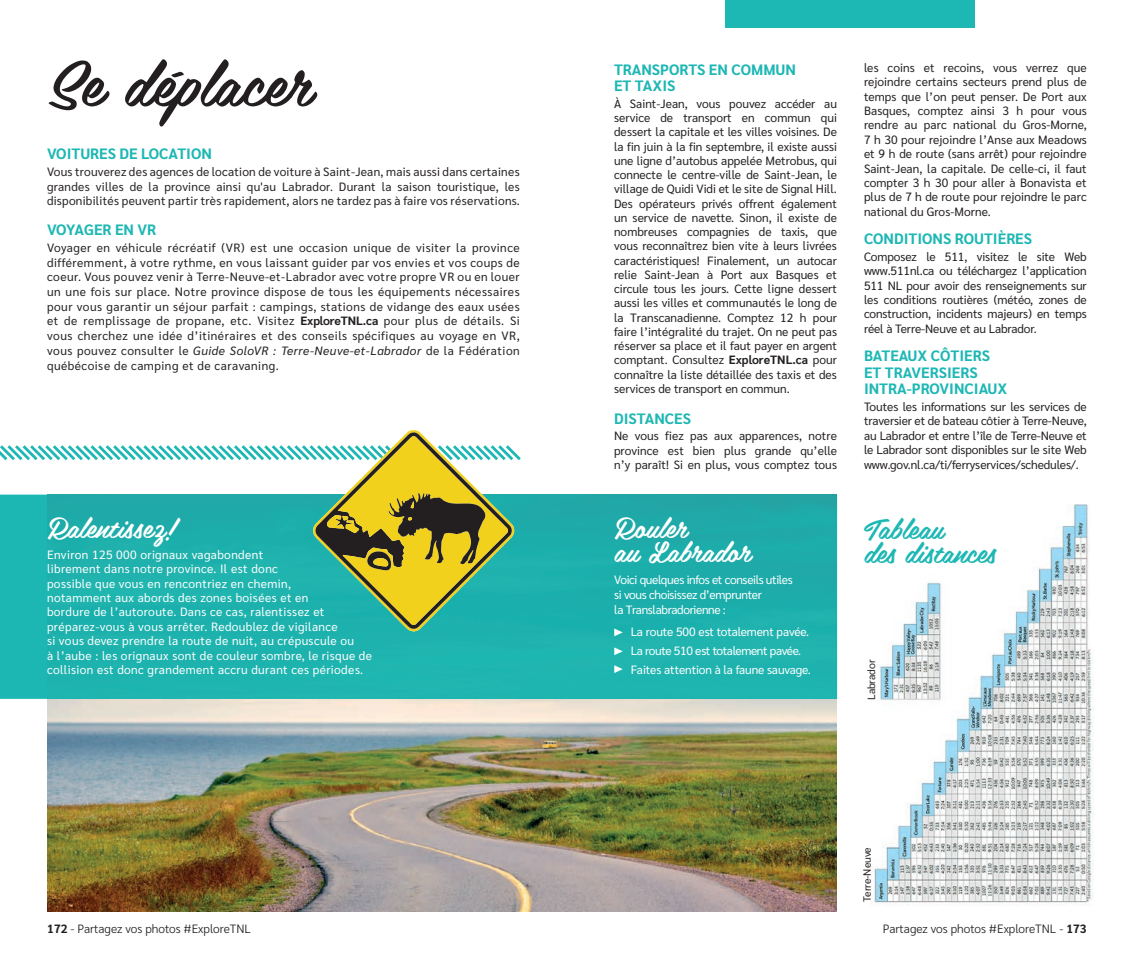
<style>
.page{position:relative;width:1134px;height:959px;background:#fff}
.page>*{position:absolute;margin:0;border:0;box-sizing:border-box;transform-origin:0 0}
.t1{font:63.3px "Belinda W00";color:#231f20}
.t2{font:28.5px/24px "Belinda W00";color:#fff}
.t3{font:28.5px/24px "Belinda W00";color:#1db7b4}
.t4{font:700 15px/16.5px "Sarabun";color:#1db7b4}
.t5{font:12px/14.4px "Sarabun";letter-spacing:.005em;color:#231f20;text-align:justify}
.t6{font:12px/14.4px "Sarabun";letter-spacing:.03em;color:#fff}
.t7{font:12px/18.8px "Sarabun";letter-spacing:-.01em;color:#fff}
.t8{font:12px/15px "Sarabun";letter-spacing:-.03em;color:#fff}
.t9{font:300 12px "Sarabun";color:#231f20}
.t10{font:10.5px "Sarabun";letter-spacing:-.01em;color:#231f20}
.s1{font-weight:700}
.s2{font-style:italic}
</style>
<div class="page">
<img style="left:47px;top:698px;width:790px;height:213px">
<svg style="left:0;top:494px;width:837px;height:204px;background:#1eb0ac"></svg>
<svg style="left:614px;top:628px;width:9px;height:8px"></svg>
<svg style="left:614px;top:647px;width:9px;height:8px"></svg>
<div style="left:726px;top:0;width:249px;height:28px;background:#1db7b4"></div>
<svg style="left:0;top:430px;width:524px;height:201px"></svg>
<svg style="left:614px;top:665px;width:9px;height:8px"></svg>
<img style="left:873px;top:504px;width:221px;height:401px">
<h1 class="t1" style="left:47px;top:30px;width:266px">Se déplacer</h1>
<p class="t4" style="left:47px;top:146px;width:166px">VOITURES DE LOCATION</p>
<p class="t5" style="left:47px;top:164px;width:474px">Vous trouverez des agences de location de voiture à Saint-Jean, mais aussi dans certaines grandes villes de la province ainsi qu'au Labrador. Durant la saison touristique, les disponibilités peuvent partir très rapidement, alors ne tardez pas à faire vos réservations.</p>
<p class="t4" style="left:47px;top:222px;width:111px">VOYAGER EN VR</p>
<p class="t5" style="left:47px;top:240px;width:474px">Voyager en véhicule récréatif (VR) est une occasion unique de visiter la province différemment, à votre rythme, en vous laissant guider par vos envies et vos coups de coeur. Vous pouvez venir à Terre-Neuve-et-Labrador avec votre propre VR ou en louer un une fois sur place. Notre province dispose de tous les équipements nécessaires pour vous garantir un séjour parfait : campings, stations de vidange des eaux usées et de remplissage de propane, etc. Visitez <span class="s1">ExploreTNL.ca</span> pour plus de détails. Si vous cherchez une idée d’itinéraires et des conseils spécifiques au voyage en VR, vous pouvez consulter le <span class="s2">Guide SoloVR : Terre-Neuve-et-Labrador</span> de la Fédération québécoise de camping et de caravaning.</p>
<h2 class="t2" style="left:47px;top:514px;width:130px">Ralentissez!</h2>
<p class="t6" style="left:47px;top:547px;width:326px">Environ 125 000 orignaux vagabondent<br>librement dans notre province. Il est donc<br>possible que vous en rencontriez en chemin,<br>notamment aux abords des zones boisées et en<br>bordure de l’autoroute. Dans ce cas, ralentissez et préparez-vous à vous arrêter. Redoublez de vigilance<br>si vous devez prendre la route de nuit, au crépuscule ou<br>à l’aube : les orignaux sont de couleur sombre, le risque de collision est donc grandement accru durant ces périodes.</p>
<p class="t4" style="left:614px;top:61px;width:183px">TRANSPORTS EN COMMUN<br>ET TAXIS</p>
<p class="t5" style="left:614px;top:97px;width:224px">À Saint-Jean, vous pouvez accéder au service de transport en commun qui dessert la capitale et les villes voisines. De la fin juin à la fin septembre, il existe aussi une ligne d’autobus appelée Metrobus, qui connecte le centre-ville de Saint-Jean, le village de Quidi Vidi et le site de Signal Hill.<br>Des opérateurs privés offrent également un service de navette. Sinon, il existe de nombreuses compagnies de taxis, que vous reconnaîtrez bien vite à leurs livrées caractéristiques! Finalement, un autocar relie Saint-Jean à Port aux Basques et circule tous les jours. Cette ligne dessert aussi les villes et communautés le long de la Transcanadienne. Comptez 12 h pour faire l’intégralité du trajet. On ne peut pas réserver sa place et il faut payer en argent comptant. Consultez <span class="s1">ExploreTNL.ca</span> pour connaître la liste détaillée des taxis et des services de transport en commun.</p>
<p class="t4" style="left:614px;top:410px;width:78px">DISTANCES</p>
<p class="t5" style="left:614px;top:429px;width:224px">Ne vous fiez pas aux apparences, notre province est bien plus grande qu’elle n’y paraît! Si en plus, vous comptez tous</p>
<h2 class="t2" style="left:614px;top:514px;width:138px">Rouler<br>au Labrador</h2>
<p class="t8" style="left:614px;top:572px;width:180px">Voici quelques infos et conseils utiles si vous choisissez d’emprunter<br>la Translabradorienne :</p>
<p class="t7" style="left:631px;top:622px;width:182px">La route 500 est totalement pavée.<br>La route 510 est totalement pavée.<br>Faites attention à la faune sauvage.</p>
<p class="t5" style="left:864px;top:60px;width:224px">les coins et recoins, vous verrez que rejoindre certains secteurs prend plus de temps que l’on peut penser. De Port aux Basques, comptez ainsi 3 h pour vous rendre au parc national du Gros-Morne, 7 h 30 pour rejoindre l’Anse aux Meadows et 9 h de route (sans arrêt) pour rejoindre Saint-Jean, la capitale. De celle-ci, il faut compter 3 h 30 pour aller à Bonavista et plus de 7 h de route pour rejoindre le parc national du Gros-Morne.</p>
<p class="t4" style="left:864px;top:231px;width:170px">CONDITIONS ROUTIÈRES</p>
<p class="t5" style="left:864px;top:249px;width:224px">Composez le 511, visitez le site Web www.511nl.ca ou téléchargez l’application 511 NL pour avoir des renseignements sur les conditions routières (météo, zones de construction, incidents majeurs) en temps réel à Terre-Neuve et au Labrador.</p>
<p class="t4" style="left:864px;top:348px;width:145px">BATEAUX CÔTIERS<br>ET TRAVERSIERS<br>INTRA-PROVINCIAUX</p>
<p class="t5" style="left:864px;top:399px;width:224px">Toutes les informations sur les services de traversier et de bateau côtier à Terre-Neuve, au Labrador et entre l’île de Terre-Neuve et le Labrador sont disponibles sur le site Web www.gov.nl.ca/ti/ferryservices/schedules/.</p>
<h2 class="t3" style="left:864px;top:515px;width:133px">Tableau<br>des distances</h2>
<p class="t10" style="left:865px;top:700px;width:42px;rotate:-90deg">Labrador</p>
<p class="t10" style="left:861px;top:901px;width:56px;rotate:-90deg">Terre-Neuve</p>
<p class="t9" style="left:47px;top:922px;width:205px"><span class="s1">172</span> - Partagez vos photos #ExploreTNL</p>
<p class="t9" style="left:883px;top:922px;width:205px">Partagez vos photos #ExploreTNL - <span class="s1">173</span></p>
</div>
